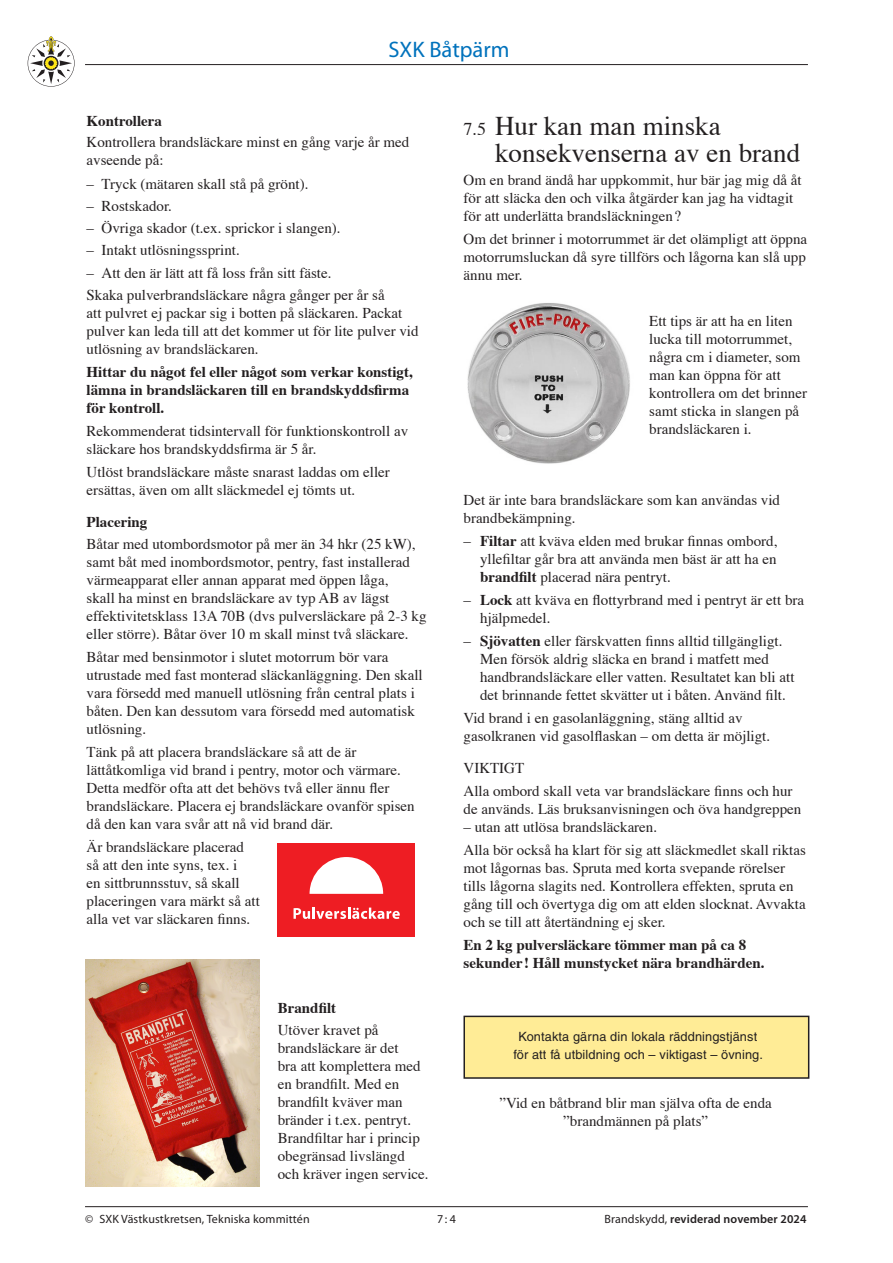
<style>
.page{position:relative;width:893px;height:1263px;background:#fff}
.page>*{position:absolute;margin:0;border:0;box-sizing:border-box;transform-origin:0 0}
.Rubrik_18{font:27px/27px "Times";color:#231f20}
.t1{font:22.5px "Myriad Pro";color:#0072bc}
.Brödtext{font:15px/18px "Times";color:#231f20}
.Punktuppräkning{font:15px/18px "Times";color:#231f20}
.Brödtext-2{font:700 15px/18px "Times";color:#231f20}
.Rubrik_mellan{font:700 15px "Times";color:#231f20}
.Illustrationstext{font:12.75px "Helvetica";letter-spacing:.01em;color:#231f20}
.t2{font:12px "Myriad Pro";letter-spacing:.01em;color:#231f20}
.t3{font:600 12px "Myriad Pro";letter-spacing:.01em;color:#231f20}
.s1{font-size:18px}
.s2{font-weight:700}
.s3{font-weight:400}
</style>
<div class="page">
<svg style="left:28px;top:36px;width:47px;height:51px"></svg>
<hr style="left:85px;top:64px;width:723px;height:1px;background:#231f20">
<hr style="left:85px;top:1206px;width:723px;height:1px;background:#231f20">
<img style="left:467px;top:303px;width:163px;height:161px">
<img style="left:85px;top:960px;width:175px;height:226px">
<div style="left:278px;top:843px;width:137px;height:94px;background:#ee1d23"></div>
<svg style="left:294px;top:907px;width:106px;height:12px"></svg>
<svg style="left:310px;top:857px;width:73px;height:37px"></svg>
<div style="left:464px;top:1016px;width:345px;height:62px;background:#ffec96"></div>
<div style="left:463px;top:1016px;width:346px;height:63px;border:2px solid #231f20"></div>
<h2 class="t1" style="left:388px;top:36px;width:123px">SXK Båtpärm</h2>
<p class="Rubrik_mellan" style="left:87px;top:107px;width:77px">Kontrollera</p>
<p class="Brödtext" style="left:87px;top:132px;width:324px">Kontrollera brandsläckare minst en gång varje år med avseende på:</p>
<p class="Punktuppräkning" style="left:87px;top:173px;width:223px">– Tryck (mätaren skall stå på grönt).</p>
<p class="Punktuppräkning" style="left:87px;top:195px;width:87px">– Rostskador.</p>
<p class="Punktuppräkning" style="left:87px;top:218px;width:256px">– Övriga skador (t.ex. sprickor i slangen).</p>
<p class="Punktuppräkning" style="left:87px;top:240px;width:155px">– Intakt utlösningssprint.</p>
<p class="Punktuppräkning" style="left:87px;top:262px;width:246px">– Att den är lätt att få loss från sitt fäste.</p>
<p class="Brödtext" style="left:87px;top:285px;width:334px">Skaka pulverbrandsläckare några gånger per år så<br>att pulvret ej packar sig i botten på släckaren. Packat pulver kan leda till att det kommer ut för lite pulver vid utlösning av brandsläckaren.</p>
<p class="Brödtext-2" style="left:87px;top:361px;width:328px">Hittar du något fel eller något som verkar konstigt, lämna in brandsläckaren till en brandskyddsfirma för kontroll.</p>
<p class="Brödtext" style="left:87px;top:421px;width:323px">Rekommenderat tidsintervall för funktionskontroll av släckare hos brandskyddsfirma är 5 år.</p>
<p class="Brödtext" style="left:87px;top:462px;width:305px">Utlöst brandsläckare måste snarast laddas om eller ersättas, även om allt släckmedel ej tömts ut.</p>
<p class="Rubrik_mellan" style="left:87px;top:508px;width:62px">Placering</p>
<p class="Brödtext" style="left:87px;top:533px;width:342px">Båtar med utombordsmotor på mer än 34 hkr (25 kW), samt båt med inombordsmotor, pentry, fast installerad värmeapparat eller annan apparat med öppen låga,<br>skall ha minst en brandsläckare av typ AB av lägst effektivitetsklass 13A 70B (dvs pulversläckare på 2-3 kg eller större). Båtar över 10 m skall minst två släckare.</p>
<p class="Brödtext" style="left:87px;top:646px;width:338px">Båtar med bensinmotor i slutet motorrum bör vara utrustade med fast monterad släckanläggning. Den skall vara försedd med manuell utlösning från central plats i båten. Den kan dessutom vara försedd med automatisk utlösning.</p>
<p class="Brödtext" style="left:87px;top:742px;width:330px">Tänk på att placera brandsläckare så att de är lättåtkomliga vid brand i pentry, motor och värmare.<br>Detta medför ofta att det behövs två eller ännu fler brandsläckare. Placera ej brandsläckare ovanför spisen då den kan vara svår att nå vid brand där.</p>
<p class="Brödtext" style="left:87px;top:837px;width:175px">Är brandsläckare placerad så att den inte syns, tex. i<br>en sittbrunnsstuv, så skall placeringen vara märkt så att alla vet var släckaren finns.</p>
<p class="Rubrik_mellan" style="left:278px;top:994px;width:60px">Brandfilt</p>
<p class="Brödtext" style="left:278px;top:1019px;width:152px">Utöver kravet på brandsläckare är det<br>bra att komplettera med en brandfilt. Med en brandfilt kväver man bränder i t.ex. pentryt.<br>Brandfiltar har i princip obegränsad livslängd och kräver ingen service.</p>
<p class="Rubrik_18" style="left:495px;top:110px;width:307px;text-indent:-32px"><span class="s1">7.5</span> Hur kan man minska konsekvenserna av en brand</p>
<p class="Brödtext" style="left:463px;top:170px;width:340px">Om en brand ändå har uppkommit, hur bär jag mig då åt för att släcka den och vilka åtgärder kan jag ha vidtagit för att underlätta brandsläckningen?</p>
<p class="Brödtext" style="left:463px;top:229px;width:345px;text-align:justify">Om det brinner i motorrummet är det olämpligt att öppna motorrumsluckan då syre tillförs och lågorna kan slå upp ännu mer.</p>
<p class="Brödtext" style="left:649px;top:311px;width:159px">Ett tips är att ha en liten lucka till motorrummet, några cm i diameter, som man kan öppna för att kontrollera om det brinner samt sticka in slangen på brandsläckaren i.</p>
<p class="Brödtext" style="left:463px;top:489px;width:318px">Det är inte bara brandsläckare som kan användas vid brandbekämpning.</p>
<p class="Punktuppräkning" style="left:480px;top:530px;width:299px;text-align:justify;text-indent:-16px">– <span class="s2">Filtar</span> att kväva elden med brukar finnas ombord, yllefiltar går bra att använda men bäst är att ha en <span class="s2">brandfilt</span> placerad nära pentryt.</p>
<p class="Punktuppräkning" style="left:480px;top:589px;width:326px;text-indent:-16px">– <span class="s2">Lock</span> att kväva en flottyrbrand med i pentryt är ett bra hjälpmedel.</p>
<p class="Punktuppräkning" style="left:480px;top:630px;width:316px;text-indent:-16px">– <span class="s2">Sjövatten</span> eller färskvatten finns alltid tillgängligt.<br>Men försök aldrig släcka en brand i matfett med handbrandsläckare eller vatten. Resultatet kan bli att det brinnande fettet skvätter ut i båten. Använd filt.</p>
<p class="Brödtext" style="left:463px;top:708px;width:308px">Vid brand i en gasolanläggning, stäng alltid av gasolkranen vid gasolflaskan – om detta är möjligt.</p>
<p class="Brödtext" style="left:463px;top:758px;width:62px">VIKTIGT</p>
<p class="Brödtext" style="left:463px;top:781px;width:339px">Alla ombord skall veta var brandsläckare finns och hur de används. Läs bruksanvisningen och öva handgreppen</p>
<p class="Brödtext" style="left:463px;top:817px;width:195px">– utan att utlösa brandsläckaren.</p>
<p class="Brödtext" style="left:463px;top:840px;width:344px">Alla bör också ha klart för sig att släckmedlet skall riktas mot lågornas bas. Spruta med korta svepande rörelser tills lågorna slagits ned. Kontrollera effekten, spruta en gång till och övertyga dig om att elden slocknat. Avvakta och se till att återtändning ej sker.</p>
<p class="Brödtext-2" style="left:463px;top:935px;width:303px">En 2 kg pulversläckare tömmer man på ca 8 sekunder! Håll munstycket nära brandhärden.</p>
<p class="Illustrationstext" style="left:519px;top:1029px;width:240px">Kontakta gärna din lokala räddningstjänst</p>
<p class="Illustrationstext" style="left:514px;top:1047px;width:251px">för att få utbildning och – viktigast – övning.</p>
<p class="Brödtext" style="left:500px;top:1093px;width:274px;text-align:center">”Vid en båtbrand blir man själva ofta de enda ”brandmännen på plats”</p>
<p class="t2" style="left:85px;top:1211px;width:226px">© SXK Västkustkretsen, Tekniska kommittén</p>
<p class="t2" style="left:437px;top:1211px;width:20px">7:4</p>
<p class="t3" style="left:604px;top:1211px;width:204px"><span class="s3">Brandskydd,</span> reviderad november 2024</p>
</div>
